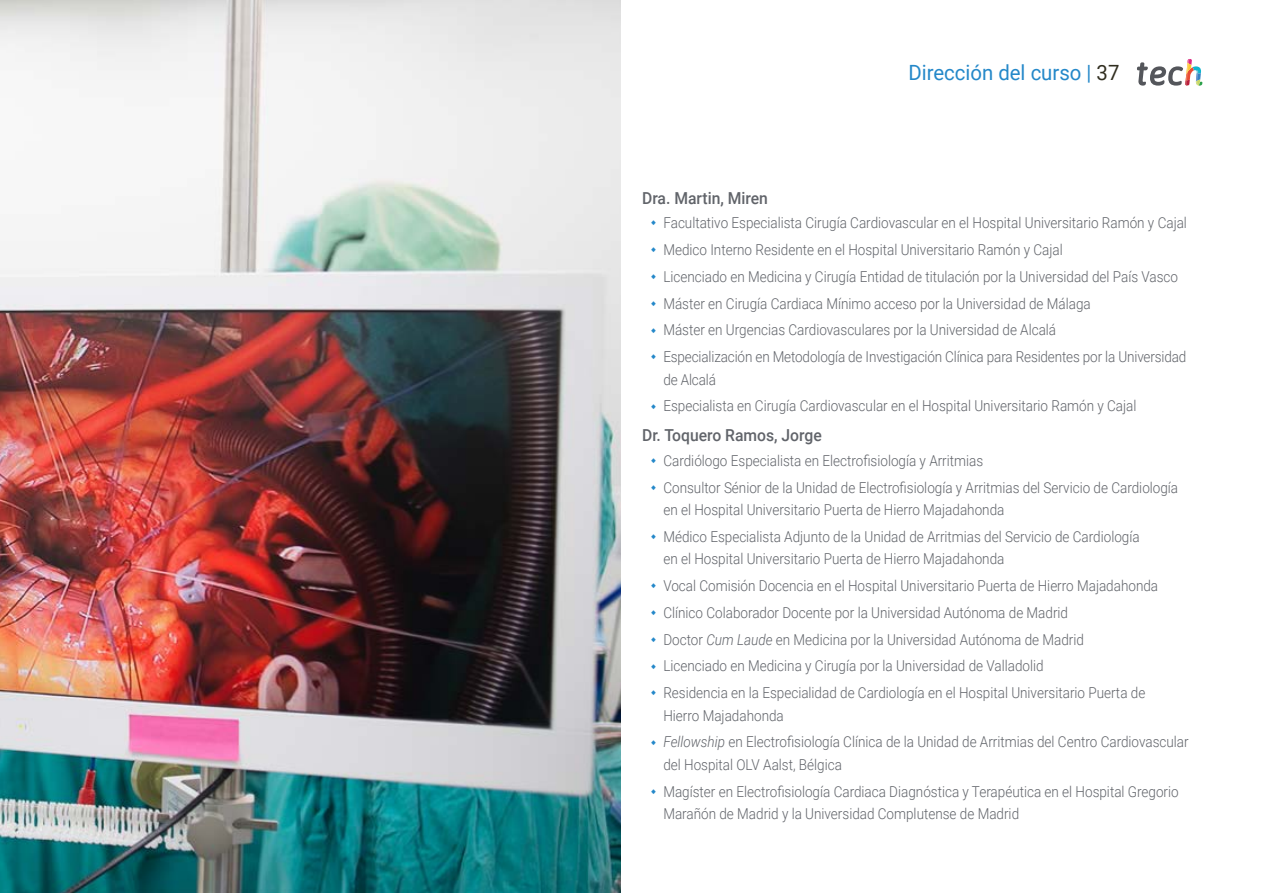
<style>
.page{position:relative;width:1263px;height:893px;background:#fff}
.page>*{position:absolute;margin:0;border:0;box-sizing:border-box;transform-origin:0 0}
.t1{font:21px "Roboto";color:#2488c9}
.t2{font:500 16.5px "Roboto";color:#61646a;scale:.95 1}
.t3{font:300 15px/26.7px "Roboto";color:#61646a;scale:.9 1}
.s1{color:#312e20}
.s2{font-style:italic}
</style>
<div class="page">
<svg style="left:1137px;top:59px;width:65px;height:27px"></svg>
<img style="left:0;top:0;width:621px;height:893px">
<h1 class="t1" style="left:908px;top:57px;width:213px">Dirección del curso | <span class="s1">37</span></h1>
<p class="t2" style="left:642px;top:186px;width:134px">Dra. Martin, Miren</p>
<p class="t3" style="left:663px;top:209px;width:583px">Facultativo Especialista Cirugía Cardiovascular en el Hospital Universitario Ramón y Cajal Medico Interno Residente en el Hospital Universitario Ramón y Cajal<br>Licenciado en Medicina y Cirugía Entidad de titulación por la Universidad del País Vasco Máster en Cirugía Cardiaca Mínimo acceso por la Universidad de Málaga<br>Máster en Urgencias Cardiovasculares por la Universidad de Alcalá<br>Especialización en Metodología de Investigación Clínica para Residentes por la Universidad</p>
<p class="t3" style="left:663px;top:365px;width:527px">de Alcalá<br>Especialista en Cirugía Cardiovascular en el Hospital Universitario Ramón y Cajal</p>
<p class="t2" style="left:642px;top:424px;width:191px">Dr. Toquero Ramos, Jorge</p>
<p class="t3" style="left:663px;top:446px;width:573px">Cardiólogo Especialista en Electrofisiología y Arritmias<br>Consultor Sénior de la Unidad de Electrofisiología y Arritmias del Servicio de Cardiología</p>
<p class="t3" style="left:663px;top:496px;width:531px">en el Hospital Universitario Puerta de Hierro Majadahonda<br>Médico Especialista Adjunto de la Unidad de Arritmias del Servicio de Cardiología</p>
<p class="t3" style="left:663px;top:545px;width:551px">en el Hospital Universitario Puerta de Hierro Majadahonda<br>Vocal Comisión Docencia en el Hospital Universitario Puerta de Hierro Majadahonda Clínico Colaborador Docente por la Universidad Autónoma de Madrid<br>Doctor <span class="s2">Cum Laude</span> en Medicina por la Universidad Autónoma de Madrid<br>Licenciado en Medicina y Cirugía por la Universidad de Valladolid<br>Residencia en la Especialidad de Cardiología en el Hospital Universitario Puerta de</p>
<p class="t3" style="left:663px;top:701px;width:585px">Hierro Majadahonda<br><span class="s2">Fellowship</span> en Electrofisiología Clínica de la Unidad de Arritmias del Centro Cardiovascular</p>
<p class="t3" style="left:663px;top:751px;width:574px">del Hospital OLV Aalst, Bélgica<br>Magíster en Electrofisiología Cardiaca Diagnóstica y Terapéutica en el Hospital Gregorio</p>
<p class="t3" style="left:663px;top:800px;width:397px">Marañón de Madrid y la Universidad Complutense de Madrid</p>
</div>
